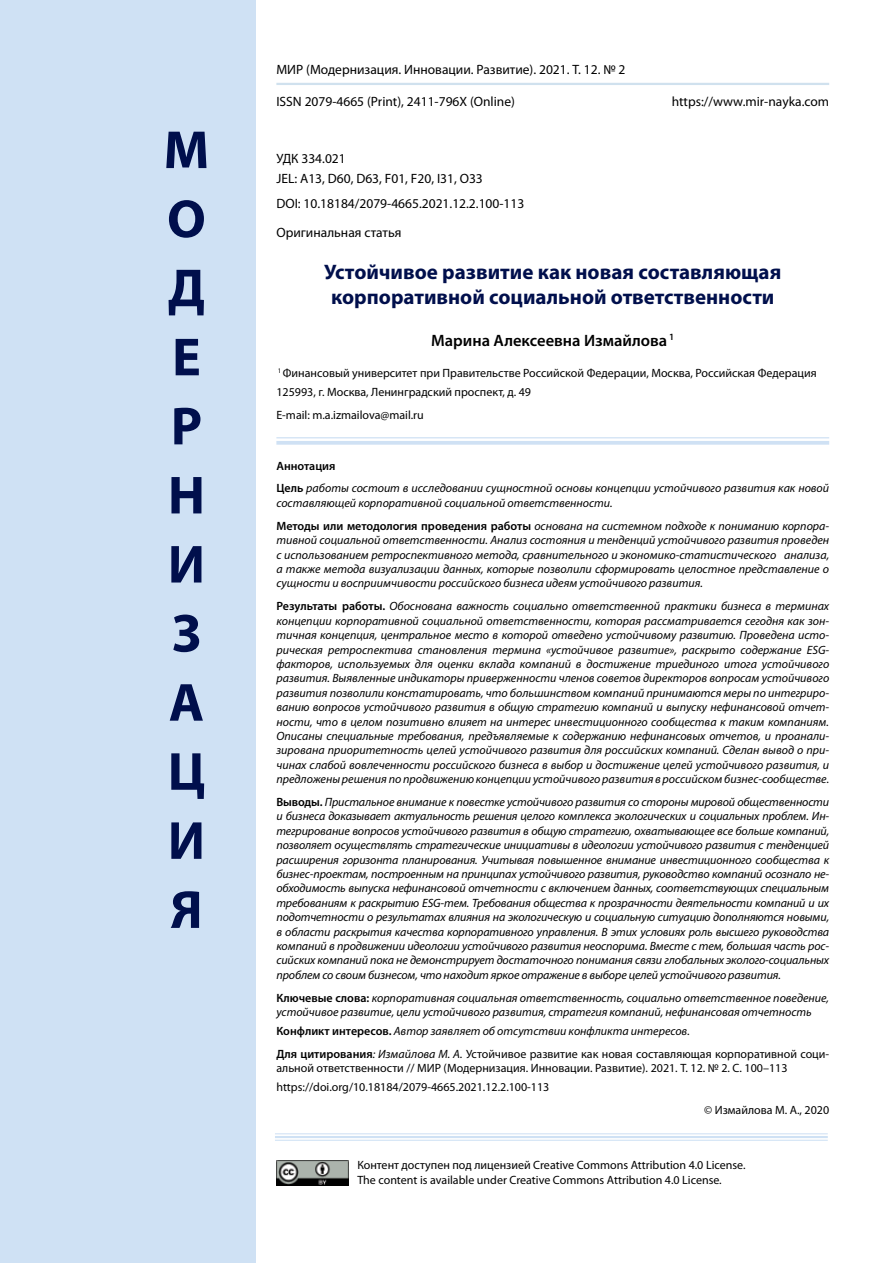
<style>
.page{position:relative;width:893px;height:1263px;background:#fff}
.page>*{position:absolute;margin:0;border:0;box-sizing:border-box;transform-origin:0 0}
.t1{font:700 54px/69px "Myriad Pro";color:#000f4c}
.t2{font:700 21px/25.2px "Myriad Pro";color:#000f4c;text-align:center}
.t3{font:600 16.5px "Myriad Pro";color:#000}
.t4{font:13.5px/20.4px "Myriad Pro";color:#000}
.t5{font:italic 12px/14.4px "Myriad Pro";color:#000}
.t6{font:12px/18.6px "Myriad Pro";color:#000}
.s1{font-weight:600;font-style:normal}
.s2{font-style:normal}
</style>
<div class="page">
<div style="left:0;top:0;width:255px;height:1263px;background:#cfe1f4"></div>
<hr style="left:276px;top:437px;width:553px;height:1px;background:#cfe1f4">
<svg style="left:276px;top:441px;width:553px;height:4px;background:#d2e3f4"></svg>
<hr style="left:275px;top:1133px;width:553px;height:1px;background:#cfe1f4">
<hr style="left:275px;top:1136px;width:553px;height:2px;background:#cfe1f4">
<hr style="left:275px;top:1140px;width:553px;height:1px;background:#cfe1f4">
<img style="left:276px;top:1160px;width:72px;height:25px">
<hr style="left:276px;top:83px;width:553px;height:2px;background:#d0e1ee">
<h1 class="t1" style="left:164px;top:114px;width:47px">М<br>О<br>Д<br>Е<br>Р<br>Н<br>И<br>З<br>А<br>Ц<br>И<br>Я</h1>
<p class="t4" style="left:276px;top:59px;width:351px">МИР (Модернизация. Инновации. Развитие). 2021. Т. 12. № 2</p>
<p class="t4" style="left:276px;top:91px;width:240px">ISSN 2079-4665 (Print), 2411-796X (Online)</p>
<p class="t4" style="left:672px;top:91px;width:159px">https://www.mir-nayka.com</p>
<p class="t4" style="left:276px;top:148px;width:208px">УДК 334.021<br>JEL: А13, D60, D63, F01, F20, I31, O33</p>
<p class="t4" style="left:276px;top:189px;width:249px;line-height:29px">DOI: 10.18184/2079-4665.2021.12.2.100-113<br>Оригинальная статья</p>
<h2 class="t2" style="left:324px;top:259px;width:459px">Устойчивое развитие как новая составляющая корпоративной социальной ответственности</h2>
<h3 class="t3" style="left:431px;top:329px;width:245px">Марина Алексеевна Измайлова <sup>1</sup></h3>
<p class="t6" style="left:276px;top:363px;width:542px"><sup>1</sup> Финансовый университет при Правительстве Российской Федерации, Москва, Российская Федерация<br>125993, г. Москва, Ленинградский проспект, д. 49</p>
<p class="t6" style="left:276px;top:405px;width:149px">E-mail: m.a.izmailova@mail.ru</p>
<p class="t5" style="left:276px;top:454px;width:554px;line-height:23px"><span class="s1">Аннотация<br>Цель</span> работы состоит в исследовании сущностной основы концепции устойчивого развития как новой</p>
<p class="t5" style="left:276px;top:491px;width:554px;line-height:23px">составляющей корпоративной социальной ответственности.<br><span class="s1">Методы или методология проведения работы</span> основана на системном подходе к пониманию корпора-</p>
<p class="t5" style="left:276px;top:533px;width:554px;text-align:justify">тивной социальной ответственности. Анализ состояния и тенденций устойчивого развития проведен с использованием ретроспективного метода, сравнительного и экономико-статистического анализа, а также метода визуализации данных, которые позволили сформировать целостное представление о сущности и восприимчивости российского бизнеса идеям устойчивого развития.</p>
<p class="t5" style="left:276px;top:599px;width:554px;text-align:justify"><span class="s1">Результаты работы.</span> Обоснована важность социально ответственной практики бизнеса в терминах концепции корпоративной социальной ответственности, которая рассматривается сегодня как зон&shy;тичная концепция, центральное место в которой отведено устойчивому развитию. Проведена исто&shy;рическая ретроспектива становления термина «устойчивое развитие», раскрыто содержание ESG&shy;факторов, используемых для оценки вклада компаний в достижение триединого итога устойчивого развития. Выявленные индикаторы приверженности членов советов директоров вопросам устойчивого развития позволили констатировать, что большинством компаний принимаются меры по интегриро&shy;ванию вопросов устойчивого развития в общую стратегию компаний и выпуску нефинансовой отчет&shy;ности, что в целом позитивно влияет на интерес инвестиционного сообщества к таким компаниям.<br>Описаны специальные требования, предъявляемые к содержанию нефинансовых отчетов, и проанали&shy;зирована приоритетность целей устойчивого развития для российских компаний. Сделан вывод о при&shy;чинах слабой вовлеченности российского бизнеса в выбор и достижение целей устойчивого развития, и предложены решения по продвижению концепции устойчивого развития в российском бизнес-сообществе.</p>
<p class="t5" style="left:276px;top:795px;width:554px;text-align:justify"><span class="s1">Выводы.</span> Пристальное внимание к повестке устойчивого развития со стороны мировой общественности и бизнеса доказывает актуальность решения целого комплекса экологических и социальных проблем. Ин&shy;тегрирование вопросов устойчивого развития в общую стратегию, охватывающее все больше компаний, позволяет осуществлять стратегические инициативы в идеологии устойчивого развития с тенденцией расширения горизонта планирования. Учитывая повышенное внимание инвестиционного сообщества к бизнес-проектам, построенным на принципах устойчивого развития, руководство компаний осознало не&shy;обходимость выпуска нефинансовой отчетности с включением данных, соответствующих специальным требованиям к раскрытию ESG-тем. Требования общества к прозрачности деятельности компаний и их подотчетности о результатах влияния на экологическую и социальную ситуацию дополняются новыми, в области раскрытия качества корпоративного управления. В этих условиях роль высшего руководства компаний в продвижении идеологии устойчивого развития неоспорима. Вместе с тем, большая часть рос&shy;сийских компаний пока не демонстрирует достаточного понимания связи глобальных эколого-социальных проблем со своим бизнесом, что находит яркое отражение в выборе целей устойчивого развития.</p>
<p class="t5" style="left:276px;top:990px;width:554px"><span class="s1">Ключевые слова:</span> корпоративная социальная ответственность, социально ответственное поведение, устойчивое развитие, цели устойчивого развития, стратегия компаний, нефинансовая отчетность</p>
<p class="t5" style="left:276px;top:1019px;width:554px;line-height:23px"><span class="s1">Конфликт интересов.</span> Автор заявляет об отсутствии конфликта интересов.<br><span class="s1">Для цитирования</span>: Измайлова М. А. <span class="s2">Устойчивое развитие как новая составляющая корпоративной соци-</span></p>
<p class="t6" style="left:276px;top:1059px;width:513px">альной ответственности // МИР (Модернизация. Инновации. Развитие). 2021. Т. 12. № 2. С. 100–113 https://doi.org/10.18184/2079-4665.2021.12.2.100-113</p>
<p class="t6" style="left:704px;top:1100px;width:127px">© Измайлова М. А., 2020</p>
<p class="t6" style="left:357px;top:1157px;width:390px;line-height:15px">Контент доступен под лицензией Creative Commons Attribution 4.0 License.<br>The content is available under Creative Commons Attribution 4.0 License.</p>
</div>
